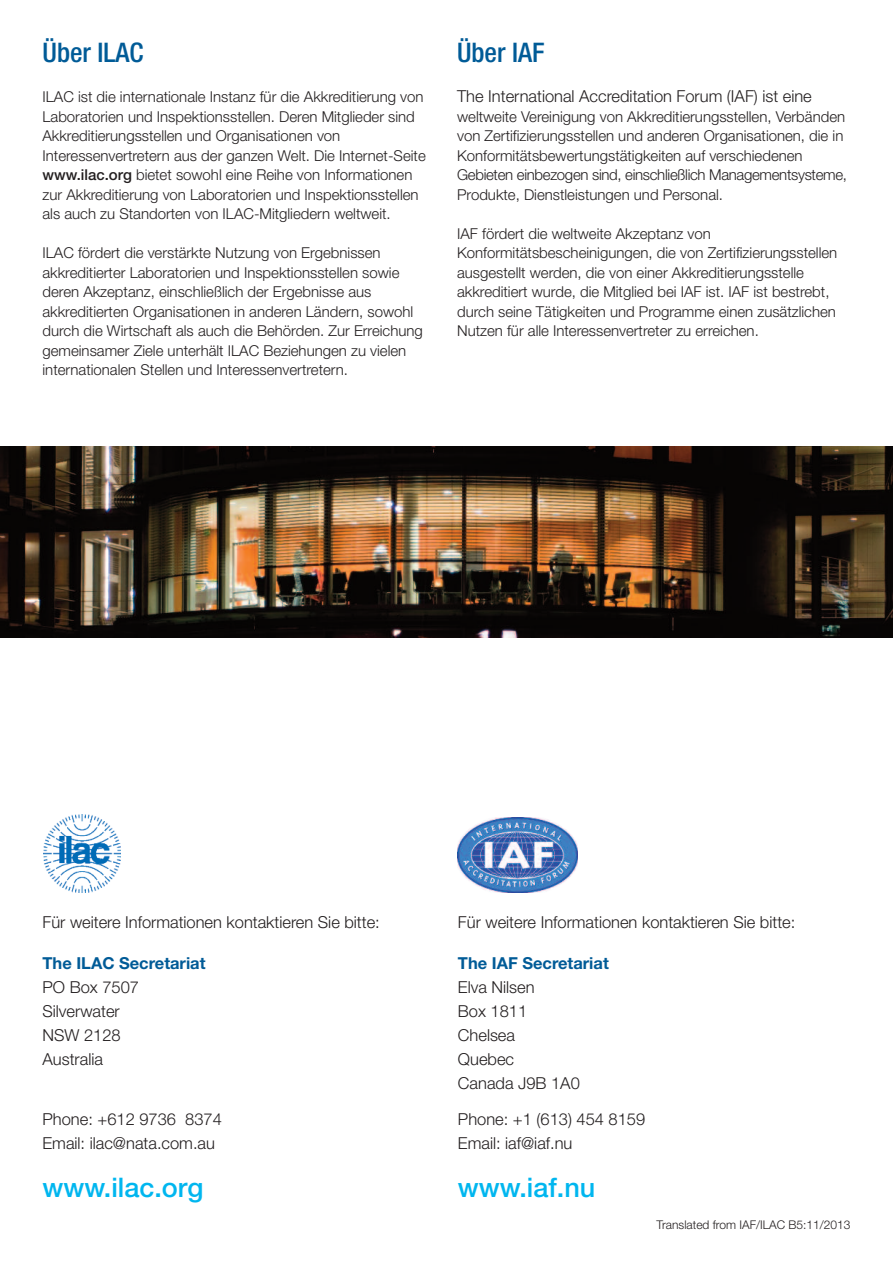
<style>
.page{position:relative;width:893px;height:1263px;background:#fff}
.page>*{position:absolute;margin:0;border:0;box-sizing:border-box;transform-origin:0 0}
.t1{font:500 27px "Helvetica Neue";color:#00b6ef}
.t2{font:500 condensed 27px "Helvetica Neue";color:#005b97}
.t3{font:300 16.5px/24px "Helvetica Neue";color:#231f20}
.t4{font:700 16.5px "Helvetica Neue";color:#005b97}
.t5{font:300 15px/19.5px "Helvetica Neue";color:#231f20}
.t6{font:300 12px "Helvetica Neue";color:#231f20}
.s1{font-weight:500}
</style>
<div class="page">
<img style="left:43px;top:815px;width:77px;height:77px">
<img style="left:457px;top:817px;width:120px;height:75px">
<div style="left:453px;top:813px;width:128px;height:84px;border:2px solid #fff;border-radius:50%"></div>
<img style="left:0;top:446px;width:893px;height:192px">
<h1 class="t2" style="left:43px;top:42px;width:102px">Über ILAC</h1>
<p class="t5" style="left:43px;top:89px;width:385px">ILAC ist die internationale Instanz für die Akkreditierung von Laboratorien und Inspektionsstellen. Deren Mitglieder sind Akkreditierungsstellen und Organisationen von Interessenvertretern aus der ganzen Welt. Die Internet-Seite <span class="s1">www.ilac.org</span> bietet sowohl eine Reihe von Informationen zur Akkreditierung von Laboratorien und Inspektionsstellen als auch zu Standorten von ILAC-Mitgliedern weltweit.</p>
<p class="t5" style="left:43px;top:245px;width:382px">ILAC fördert die verstärkte Nutzung von Ergebnissen akkreditierter Laboratorien und Inspektionsstellen sowie deren Akzeptanz, einschließlich der Ergebnisse aus akkreditierten Organisationen in anderen Ländern, sowohl durch die Wirtschaft als auch die Behörden. Zur Erreichung gemeinsamer Ziele unterhält ILAC Beziehungen zu vielen internationalen Stellen und Interessenvertretern.</p>
<h1 class="t2" style="left:457px;top:42px;width:89px">Über IAF</h1>
<p class="t3" style="left:457px;top:86px;width:356px">The International Accreditation Forum (IAF) ist eine</p>
<p class="t5" style="left:457px;top:108px;width:391px">weltweite Vereinigung von Akkreditierungsstellen, Verbänden von Zertifizierungsstellen und anderen Organisationen, die in Konformitätsbewertungstätigkeiten auf verschiedenen Gebieten einbezogen sind, einschließlich Managementsysteme, Produkte, Dienstleistungen und Personal.</p>
<p class="t5" style="left:457px;top:225px;width:382px">IAF fördert die weltweite Akzeptanz von Konformitätsbescheinigungen, die von Zertifizierungsstellen ausgestellt werden, die von einer Akkreditierungsstelle akkreditiert wurde, die Mitglied bei IAF ist. IAF ist bestrebt, durch seine Tätigkeiten und Programme einen zusätzlichen Nutzen für alle Interessenvertreter zu erreichen.</p>
<p class="t3" style="left:43px;top:912px;width:339px">Für weitere Informationen kontaktieren Sie bitte:</p>
<p class="t4" style="left:43px;top:957px;width:165px">The ILAC Secretariat</p>
<p class="t3" style="left:43px;top:976px;width:98px">PO Box 7507<br>Silverwater<br>NSW 2128<br>Australia</p>
<p class="t3" style="left:43px;top:1108px;width:181px">Phone: +612 9736 8374<br>Email: ilac@nata.com.au</p>
<h1 class="t1" style="left:43px;top:1177px;width:162px">www.ilac.org</h1>
<p class="t3" style="left:458px;top:912px;width:339px">Für weitere Informationen kontaktieren Sie bitte:</p>
<p class="t4" style="left:458px;top:957px;width:152px">The IAF Secretariat</p>
<p class="t3" style="left:458px;top:976px;width:123px">Elva Nilsen<br>Box 1811<br>Chelsea<br>Quebec<br>Canada J9B 1A0</p>
<p class="t3" style="left:458px;top:1108px;width:189px">Phone: +1 (613) 454 8159<br>Email: iaf@iaf.nu</p>
<h1 class="t1" style="left:458px;top:1177px;width:139px">www.iaf.nu</h1>
<p class="t6" style="left:657px;top:1220px;width:195px">Translated from IAF/ILAC B5:11/2013</p>
</div>
